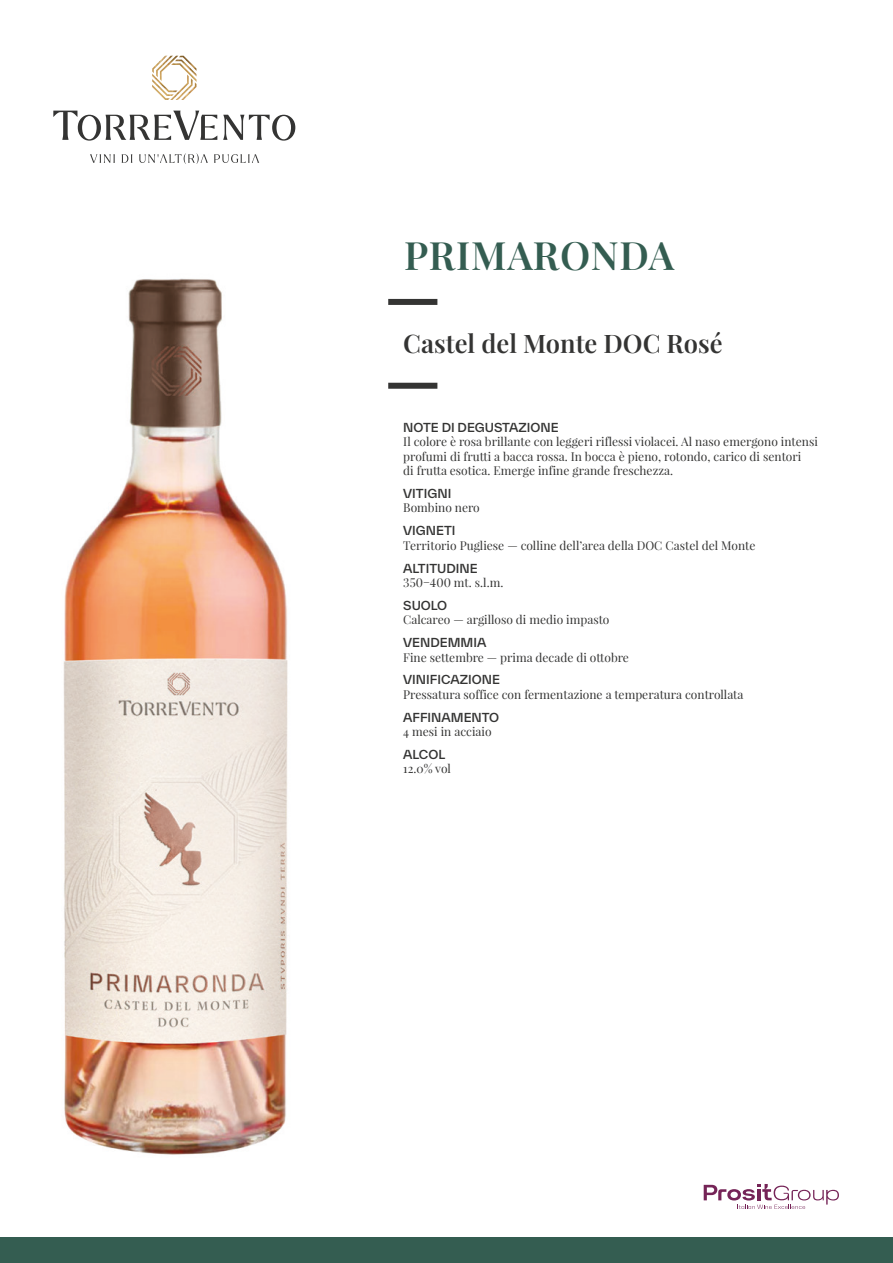
<style>
.page{position:relative;width:893px;height:1263px;background:#fff}
.page>*{position:absolute;margin:0;border:0;box-sizing:border-box;transform-origin:0 0}
.t1{font:600 39px "Playfair Display";letter-spacing:.02em;color:#345d51}
.t2{font:600 25.5px "Playfair Display";color:#343433}
.t3{font:12px/14.4px "Playfair Display";color:#343433}
.s1{font-family:"TWK Everett";font-weight:500}
</style>
<div class="page">
<svg style="left:704px;top:1184px;width:135px;height:25px"></svg>
<div style="left:0;top:1238px;width:893px;height:25px;background:#345d51"></div>
<svg style="left:90px;top:154px;width:25px;height:9px"></svg>
<svg style="left:122px;top:154px;width:10px;height:9px"></svg>
<svg style="left:139px;top:153px;width:69px;height:11px"></svg>
<svg style="left:214px;top:154px;width:45px;height:9px"></svg>
<svg style="left:53px;top:111px;width:164px;height:30px"></svg>
<svg style="left:223px;top:115px;width:72px;height:26px"></svg>
<img style="left:152px;top:56px;width:45px;height:44px">
<div style="left:388px;top:299px;width:49px;height:6px;background:#343433"></div>
<div style="left:388px;top:383px;width:49px;height:6px;background:#343433"></div>
<img style="left:63px;top:278px;width:225px;height:877px">
<p class="t1" style="left:404px;top:224px;width:272px">PRIMARONDA</p>
<p class="t2" style="left:403px;top:323px;width:321px">Castel del Monte DOC Rosé</p>
<p class="t3" style="left:403px;top:420px;width:416px"><span class="s1">NOTE DI DEGUSTAZIONE<br></span>Il colore è rosa brillante con leggeri riflessi violacei. Al naso emergono intensi profumi di frutti a bacca rossa. In bocca è pieno, rotondo, carico di sentori<br>di frutta esotica. Emerge infine grande freschezza.</p>
<p class="t3" style="left:403px;top:486px;width:78px"><span class="s1">VITIGNI<br></span>Bombino nero</p>
<p class="t3" style="left:403px;top:523px;width:354px"><span class="s1">VIGNETI<br></span>Territorio Pugliese — colline dell’area della DOC Castel del Monte</p>
<p class="t3" style="left:403px;top:561px;width:102px"><span class="s1">ALTITUDINE<br></span>350–400 mt. s.l.m.</p>
<p class="t3" style="left:403px;top:598px;width:208px"><span class="s1">SUOLO<br></span>Calcareo — argilloso di medio impasto</p>
<p class="t3" style="left:403px;top:635px;width:227px"><span class="s1">VENDEMMIA<br></span>Fine settembre — prima decade di ottobre</p>
<p class="t3" style="left:403px;top:673px;width:342px"><span class="s1">VINIFICAZIONE<br></span>Pressatura soffice con fermentazione a temperatura controllata</p>
<p class="t3" style="left:403px;top:710px;width:97px"><span class="s1">AFFINAMENTO<br></span>4 mesi in acciaio</p>
<p class="t3" style="left:403px;top:747px;width:49px"><span class="s1">ALCOL<br></span>12.0% vol</p>
</div>
